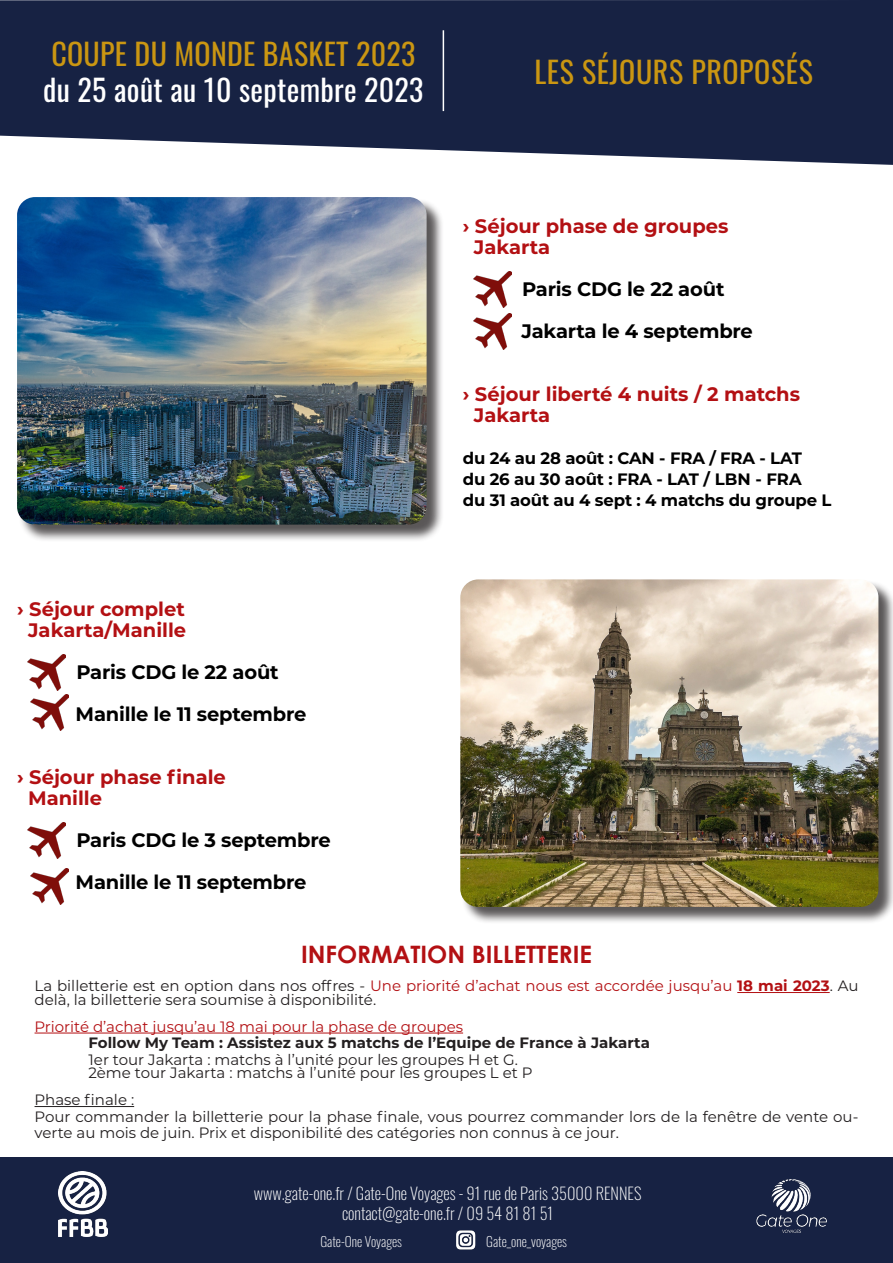
<style>
.page{position:relative;width:893px;height:1263px;background:#fff}
.page>*{position:absolute;margin:0;border:0;box-sizing:border-box;transform-origin:0 0}
.t1{font:30px "Oswald";letter-spacing:.01em;color:#ca9612}
.t2{font:30px "Oswald";letter-spacing:.01em;color:#fff}
.t3{font:700 24px "Century Gothic";color:#b31013}
.t4{font:700 19.5px "Montserrat";color:#b31013}
.t5{font:700 19.5px "Montserrat";letter-spacing:-.01em;color:#000}
.t6{font:700 16.5px "Montserrat";letter-spacing:-.01em;color:#000}
.t7{font:200 16.5px "Oswald";color:#fff}
.t8{font:15px/13.5px "Montserrat";color:#231f20}
.t9{font:700 15px "Montserrat";color:#231f20}
.t10{font:15px "Montserrat";color:#b31013}
.t11{font:200 13.5px "Oswald";color:#fff}
.s1{color:#b31013}
.s2{font-weight:700;color:#b31013}
</style>
<div class="page">
<img style="left:473px;top:272px;width:39px;height:36px">
<div style="left:18px;top:198px;width:426px;height:344px;background:#231f20;opacity:.75"></div>
<img style="left:17px;top:197px;width:410px;height:328px">
<div style="left:461px;top:580px;width:432px;height:344px;background:#231f20;opacity:.75"></div>
<img style="left:460px;top:579px;width:418px;height:328px">
<img style="left:473px;top:313px;width:39px;height:36px">
<img style="left:28px;top:654px;width:38px;height:36px">
<img style="left:28px;top:822px;width:38px;height:36px">
<img style="left:30px;top:695px;width:38px;height:36px">
<img style="left:30px;top:869px;width:38px;height:36px">
<svg style="left:0;top:0;width:893px;height:165px;fill:#172243"></svg>
<hr style="left:443px;top:30px;width:1px;height:81px;background:#fff">
<hr style="left:737px;top:992px;width:93px;height:1px;background:#b31013">
<hr style="left:35px;top:1033px;width:428px;height:1px;background:#b31013">
<hr style="left:35px;top:1106px;width:99px;height:1px;background:#231f20">
<div style="left:0;top:1157px;width:893px;height:106px;background:#172243"></div>
<img style="left:756px;top:1179px;width:71px;height:54px">
<img style="left:456px;top:1230px;width:20px;height:20px">
<img style="left:59px;top:1171px;width:48px;height:65px">
<p class="t1" style="left:51px;top:27px;width:366px">COUPE DU MONDE BASKET 2023</p>
<p class="t2" style="left:43px;top:63px;width:382px">du 25 août au 10 septembre 2023</p>
<p class="t1" style="left:534px;top:45px;width:280px">LES SÉJOURS PROPOSÉS</p>
<p class="t4" style="left:17px;top:595px;width:169px">› Séjour complet</p>
<p class="t4" style="left:28px;top:616px;width:160px">Jakarta/Manille</p>
<p class="t5" style="left:76px;top:658px;width:204px">Paris CDG le 22 août</p>
<p class="t5" style="left:76px;top:700px;width:232px">Manille le 11 septembre</p>
<p class="t4" style="left:17px;top:763px;width:210px">› Séjour phase finale</p>
<p class="t4" style="left:28px;top:784px;width:76px">Manille</p>
<p class="t5" style="left:76px;top:826px;width:256px">Paris CDG le 3 septembre</p>
<p class="t5" style="left:76px;top:868px;width:232px">Manille le 11 septembre</p>
<p class="t4" style="left:463px;top:212px;width:267px">› Séjour phase de groupes</p>
<p class="t4" style="left:474px;top:233px;width:78px">Jakarta</p>
<p class="t5" style="left:522px;top:275px;width:204px">Paris CDG le 22 août</p>
<p class="t5" style="left:521px;top:317px;width:233px">Jakarta le 4 septembre</p>
<p class="t4" style="left:463px;top:380px;width:339px">› Séjour liberté 4 nuits / 2 matchs</p>
<p class="t4" style="left:474px;top:401px;width:78px">Jakarta</p>
<p class="t6" style="left:463px;top:447px;width:341px">du 24 au 28 août : CAN - FRA / FRA - LAT</p>
<p class="t6" style="left:463px;top:468px;width:340px">du 26 au 30 août : FRA - LAT / LBN - FRA</p>
<p class="t6" style="left:463px;top:489px;width:370px">du 31 août au 4 sept : 4 matchs du groupe L</p>
<p class="t3" style="left:301px;top:936px;width:292px">INFORMATION BILLETTERIE</p>
<p class="t8" style="left:35px;top:978px;width:825px">La billetterie est en option dans nos offres - <span class="s1">Une priorité d’achat nous est accordée jusqu’au</span> <span class="s2">18 mai 2023</span>. Au delà, la billetterie sera soumise à disponibilité.</p>
<p class="t10" style="left:35px;top:1016px;width:430px">Priorité d’achat jusqu’au 18 mai pour la phase de groupes</p>
<p class="t9" style="left:89px;top:1032px;width:563px">Follow My Team : Assistez aux 5 matchs de l’Equipe de France à Jakarta</p>
<p class="t8" style="left:89px;top:1052px;width:431px">1er tour Jakarta : matchs à l’unité pour les groupes H et G.</p>
<p class="t8" style="left:89px;top:1065px;width:445px">2ème tour Jakarta : matchs à l’unité pour les groupes L et P</p>
<p class="t8" style="left:35px;top:1092px;width:101px">Phase finale :</p>
<p class="t8" style="left:35px;top:1107px;width:825px;line-height:16.5px">Pour commander la billetterie pour la phase finale, vous pourrez commander lors de la fenêtre de vente ou&shy;verte au mois de juin. Prix et disponibilité des catégories non connus à ce jour.</p>
<p class="t7" style="left:254px;top:1179px;width:389px">www.gate-one.fr / Gate-One Voyages - 91 rue de Paris 35000 RENNES</p>
<p class="t7" style="left:342px;top:1198px;width:213px">contact@gate-one.fr / 09 54 81 81 51</p>
<p class="t11" style="left:320px;top:1230px;width:83px">Gate-One Voyages</p>
<p class="t11" style="left:486px;top:1230px;width:82px">Gate_one_voyages</p>
<p class="t11" style="left:326px;top:1227px;width:83px">Gate-One Voyages</p>
</div>
